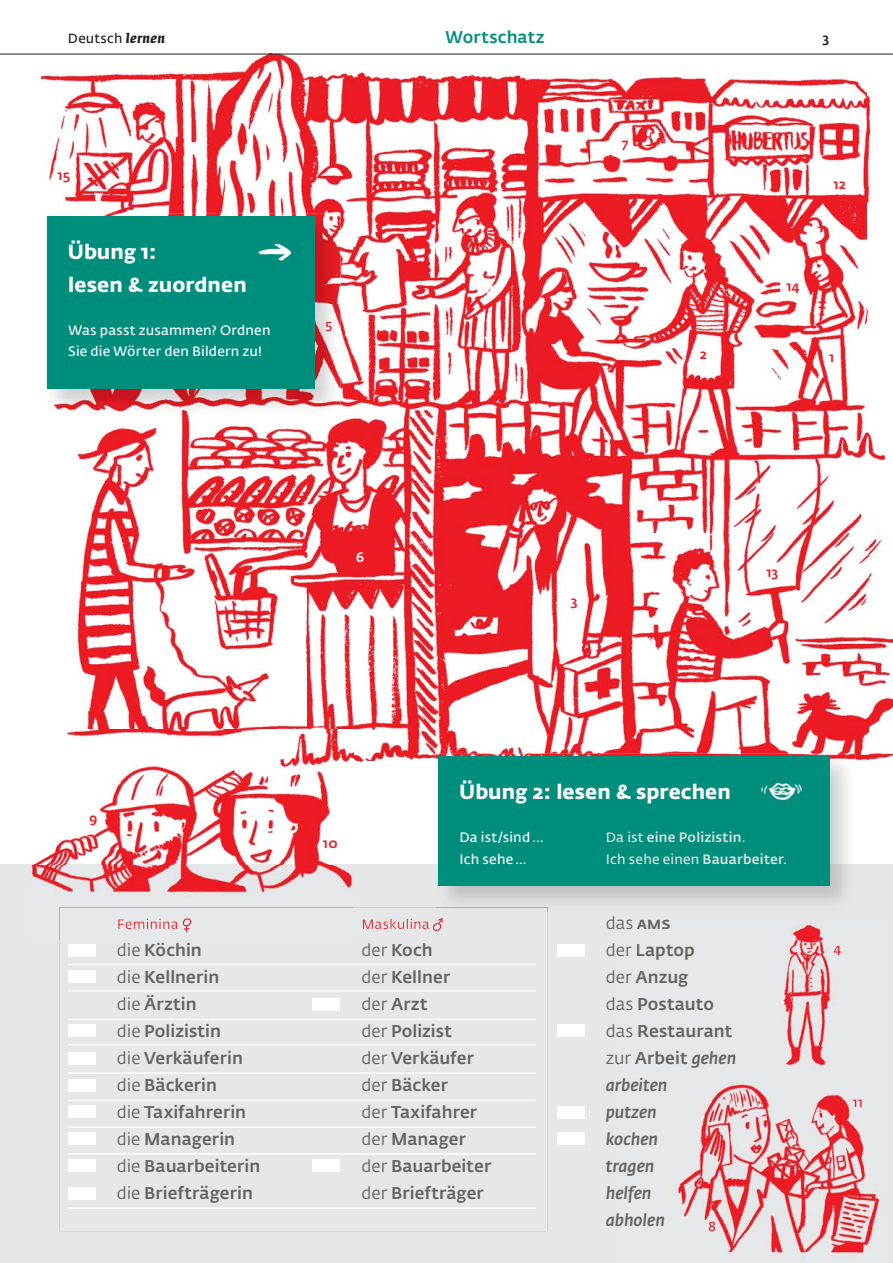
<style>
.page{position:relative;width:893px;height:1263px;background:#fff}
.page>*{position:absolute;margin:0;border:0;box-sizing:border-box;transform-origin:0 0}
.t1{font:700 20.25px/32.4px "Fedra Sans Alt Std";letter-spacing:.005em;color:#fff}
.t2{font:500 16.8px/27px "Fedra Sans Alt Std";color:#636466}
.t3{font:italic 500 16.8px/27px "Fedra Sans Alt Std";color:#636466}
.t4{font:500 16.8px "Fedra Sans Alt Std";color:#008e7c}
.t5{font:600 13.5px/21.6px "Fedra Sans Alt Std";letter-spacing:.015em;color:#fff}
.t6{font:500 13.5px/21.6px "Fedra Sans Alt Std";letter-spacing:.01em;color:#d8e4e1}
.t7{font:500 13.5px "Fedra Sans Alt Std";letter-spacing:.015em;color:#ed1c24}
.t8{font:600 13.5px "Fedra Sans Alt Std";letter-spacing:.01em;color:#ed1c24}
.t9{font:500 13.5px "Fedra Sans Alt Std";color:#231f20}
.t10{font:500 13.5px "Fedra Sans Alt Std";color:#fff}
.t11{font:600 13.2px "Fedra Sans Alt Std";letter-spacing:.015em;color:#231f20}
.s1{font-family:"Fedra Serif A Pro";font-weight:700;font-style:italic;font-size:13.5px}
.s2{font-weight:400}
.s3{font-weight:600}
.s4{font-weight:400;font-style:normal}
.s5{font-style:normal}
</style>
<div class="page">
<div style="left:0;top:864px;width:893px;height:399px;background:#e6e7e8"></div>
<svg style="left:59px;top:907px;width:489px;height:324px"></svg>
<img style="left:0;top:49px;width:510px;height:199px">
<img style="left:510px;top:53px;width:357px;height:708px">
<img style="left:867px;top:53px;width:26px;height:708px">
<img style="left:306px;top:248px;width:204px;height:514px">
<img style="left:73px;top:415px;width:233px;height:315px">
<hr style="left:0;top:54px;width:893px;height:1px;background:#231f20">
<svg style="left:433px;top:918px;width:10px;height:13px"></svg>
<div style="left:68px;top:944px;width:28px;height:12px;background:#fff"></div>
<div style="left:68px;top:970px;width:28px;height:13px;background:#fff"></div>
<div style="left:312px;top:998px;width:28px;height:12px;background:#fff"></div>
<div style="left:68px;top:1052px;width:28px;height:12px;background:#fff"></div>
<div style="left:68px;top:1024px;width:28px;height:13px;background:#fff"></div>
<div style="left:557px;top:1024px;width:28px;height:13px;background:#fff"></div>
<div style="left:557px;top:944px;width:28px;height:12px;background:#fff"></div>
<div style="left:68px;top:1079px;width:28px;height:13px;background:#fff"></div>
<div style="left:557px;top:1106px;width:28px;height:12px;background:#fff"></div>
<div style="left:68px;top:1132px;width:28px;height:13px;background:#fff"></div>
<div style="left:68px;top:1105px;width:28px;height:13px;background:#fff"></div>
<div style="left:68px;top:1160px;width:28px;height:12px;background:#fff"></div>
<div style="left:312px;top:1160px;width:28px;height:12px;background:#fff"></div>
<div style="left:557px;top:1132px;width:28px;height:13px;background:#fff"></div>
<div style="left:68px;top:1187px;width:28px;height:12px;background:#fff"></div>
<img style="left:44px;top:214px;width:296px;height:201px">
<div style="left:47px;top:216px;width:267px;height:173px;background:#008e7c"></div>
<hr style="left:68px;top:964px;width:468px;height:1px;background:#fff">
<hr style="left:68px;top:990px;width:468px;height:1px;background:#fff">
<hr style="left:68px;top:1044px;width:468px;height:1px;background:#fff">
<hr style="left:68px;top:1072px;width:468px;height:2px;background:#fff">
<hr style="left:68px;top:1100px;width:468px;height:1px;background:#fff">
<hr style="left:68px;top:1126px;width:468px;height:2px;background:#fff">
<hr style="left:68px;top:1153px;width:468px;height:2px;background:#fff">
<hr style="left:68px;top:1207px;width:468px;height:2px;background:#fff">
<hr style="left:68px;top:1019px;width:468px;height:1px;background:#fff">
<img style="left:436px;top:754px;width:419px;height:158px">
<img style="left:436px;top:907px;width:112px;height:1px">
<img style="left:436px;top:908px;width:112px;height:4px">
<img style="left:436px;top:864px;width:419px;height:1px">
<div style="left:438px;top:756px;width:391px;height:130px;background:#008e7c"></div>
<img style="left:759px;top:773px;width:42px;height:32px">
<img style="left:242px;top:238px;width:62px;height:32px">
<img style="left:31px;top:730px;width:322px;height:168px">
<img style="left:59px;top:907px;width:294px;height:1px">
<img style="left:59px;top:909px;width:294px;height:31px">
<img style="left:59px;top:908px;width:294px;height:1px">
<img style="left:31px;top:864px;width:322px;height:1px">
<svg style="left:118px;top:918px;width:65px;height:14px"></svg>
<img style="left:183px;top:918px;width:8px;height:14px">
<img style="left:677px;top:922px;width:206px;height:333px">
<img style="left:677px;top:944px;width:17px;height:16px">
<img style="left:677px;top:971px;width:11px;height:16px">
<img style="left:677px;top:998px;width:36px;height:12px">
<img style="left:677px;top:1025px;width:55px;height:12px">
<img style="left:677px;top:1051px;width:11px;height:13px">
<img style="left:691px;top:1051px;width:44px;height:17px">
<p class="t11" style="left:68px;top:33px;width:99px">Deutsch <span class="s1">lernen</span></p>
<p class="t4" style="left:446px;top:30px;width:100px">Wortschatz</p>
<p class="t9" style="left:822px;top:33px;width:8px">3</p>
<p class="t7" style="left:57px;top:170px;width:14px">15</p>
<p class="t1" style="left:68px;top:238px;width:180px">Übung 1:<br>lesen &amp; zuordnen</p>
<p class="t5" style="left:68px;top:320px;width:204px">Was passt zusammen? Ordnen<br>Sie die Wörter den Bildern zu!</p>
<p class="t7" style="left:325px;top:319px;width:9px">5</p>
<p class="t7" style="left:622px;top:138px;width:8px">7</p>
<p class="t7" style="left:833px;top:178px;width:14px">12</p>
<p class="t7" style="left:786px;top:281px;width:15px">14</p>
<p class="t7" style="left:700px;top:348px;width:9px">2</p>
<p class="t7" style="left:829px;top:352px;width:7px">1</p>
<p class="t10" style="left:356px;top:551px;width:10px">6</p>
<p class="t7" style="left:571px;top:596px;width:8px">3</p>
<p class="t7" style="left:766px;top:567px;width:14px">13</p>
<p class="t7" style="left:89px;top:813px;width:10px">9</p>
<p class="t8" style="left:117px;top:918px;width:63px">Feminina</p>
<p class="t2" style="left:117px;top:938px;width:145px"><span class="s2">die</span> Köchin<br><span class="s2">die</span> Kellnerin<br><span class="s2">die</span> Ärztin<br><span class="s2">die</span> Polizistin<br><span class="s2">die</span> Verkäuferin <span class="s2">die</span> Bäckerin<br><span class="s2">die</span> Taxifahrerin <span class="s2">die</span> Managerin <span class="s2">die</span> Bauarbeiterin <span class="s2">die</span> Briefträgerin</p>
<p class="t7" style="left:323px;top:837px;width:16px">10</p>
<p class="t1" style="left:459px;top:778px;width:273px">Übung 2: lesen &amp; sprechen</p>
<p class="t5" style="left:459px;top:828px;width:86px">Da ist/sind …<br>Ich sehe …</p>
<p class="t6" style="left:606px;top:828px;width:183px"><span class="s3">Da ist</span> eine Polizistin<span class="s3">.<br>Ich sehe einen</span> Bauarbeiter<span class="s3">.</span></p>
<p class="t8" style="left:361px;top:918px;width:70px">Maskulina</p>
<p class="t2" style="left:361px;top:938px;width:131px"><span class="s2">der</span> Koch<br><span class="s2">der</span> Kellner<br><span class="s2">der</span> Arzt<br><span class="s2">der</span> Polizist<br><span class="s2">der</span> Verkäufer <span class="s2">der</span> Bäcker<br><span class="s2">der</span> Taxifahrer <span class="s2">der</span> Manager <span class="s2">der</span> Bauarbeiter <span class="s2">der</span> Briefträger</p>
<p class="t3" style="left:606px;top:910px;width:132px"><span class="s4">das</span> <span class="s5">ams<br></span><span class="s4">der</span> <span class="s5">Laptop<br></span><span class="s4">der</span> <span class="s5">Anzug<br></span><span class="s4">das</span> <span class="s5">Postauto </span><span class="s4">das</span> <span class="s5">Restaurant </span><span class="s4">zur</span> <span class="s5">Arbeit</span> gehen arbeiten<br>putzen<br>kochen<br>tragen<br>helfen<br>abholen</p>
<p class="t7" style="left:708px;top:1221px;width:10px">8</p>
<p class="t7" style="left:833px;top:943px;width:10px">4</p>
<p class="t7" style="left:852px;top:1096px;width:12px">11</p>
</div>
